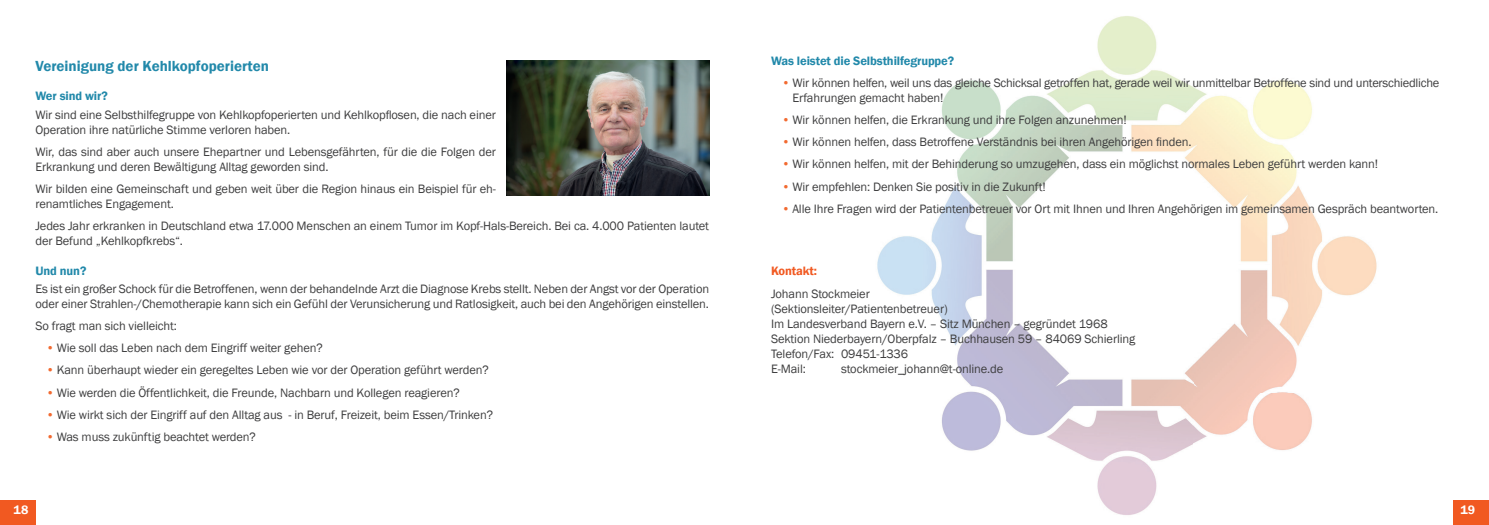
<style>
.page{position:relative;width:1489px;height:525px;background:#fff}
.page>*{position:absolute;margin:0;border:0;box-sizing:border-box;transform-origin:0 0}
.t1{font:600 15px "Franklin Gothic";color:#2289aa}
.t2{font:12.5px/15px "Franklin Gothic";letter-spacing:-.01em;color:#3e3e3f}
.t3{font:600 12.5px "Franklin Gothic";letter-spacing:-.01em;color:#2289aa}
.t4{font:600 12.5px "Franklin Gothic";letter-spacing:-.01em;color:#f15921}
.t5{font:600 12.5px "Franklin Gothic";color:#fff}
.s1{color:#f26a30}
</style>
<div class="page">
<div style="left:0;top:500px;width:35px;height:24px;background:#f15921"></div>
<div style="left:1453px;top:500px;width:35px;height:24px;background:#f15921"></div>
<img style="left:877px;top:16px;width:500px;height:499px">
<img style="left:506px;top:61px;width:203px;height:134px">
<p class="t1" style="left:35px;top:57px;width:235px">Vereinigung der Kehlkopfoperierten</p>
<p class="t3" style="left:35px;top:88px;width:74px">Wer sind wir?</p>
<p class="t2" style="left:35px;top:107px;width:462px">Wir sind eine Selbsthilfegruppe von Kehlkopfoperierten und Kehlkopflosen, die nach einer<br>Operation ihre natürliche Stimme verloren haben.</p>
<p class="t2" style="left:35px;top:144px;width:462px">Wir, das sind aber auch unsere Ehepartner und Lebensgefährten, für die die Folgen der<br>Erkrankung und deren Bewältigung Alltag geworden sind.</p>
<p class="t2" style="left:35px;top:182px;width:462px">Wir bilden eine Gemeinschaft und geben weit über die Region hinaus ein Beispiel für eh&shy;renamtliches Engagement.</p>
<p class="t2" style="left:35px;top:219px;width:675px">Jedes Jahr erkranken in Deutschland etwa 17.000 Menschen an einem Tumor im Kopf-Hals-Bereich. Bei ca. 4.000 Patienten lautet der Befund „Kehlkopfkrebs“.</p>
<p class="t3" style="left:35px;top:262px;width:52px">Und nun?</p>
<p class="t2" style="left:35px;top:281px;width:675px">Es ist ein großer Schock für die Betroffenen, wenn der behandelnde Arzt die Diagnose Krebs stellt. Neben der Angst vor der Operation oder einer Strahlen-/Chemotherapie kann sich ein Gefühl der Verunsicherung und Ratlosigkeit, auch bei den Angehörigen einstellen.</p>
<p class="t2" style="left:35px;top:318px;width:143px">So fragt man sich vielleicht:</p>
<p class="t2" style="left:46px;top:341px;width:278px"><span class="s1">•</span> Wie soll das Leben nach dem Eingriff weiter gehen?</p>
<p class="t2" style="left:46px;top:363px;width:444px"><span class="s1">•</span> Kann überhaupt wieder ein geregeltes Leben wie vor der Operation geführt werden?</p>
<p class="t2" style="left:46px;top:385px;width:415px"><span class="s1">•</span> Wie werden die Öffentlichkeit, die Freunde, Nachbarn und Kollegen reagieren?</p>
<p class="t2" style="left:46px;top:407px;width:448px"><span class="s1">•</span> Wie wirkt sich der Eingriff auf den Alltag aus - in Beruf, Freizeit, beim Essen/Trinken?</p>
<p class="t2" style="left:46px;top:429px;width:211px"><span class="s1">•</span> Was muss zukünftig beachtet werden?</p>
<p class="t3" style="left:771px;top:53px;width:185px">Was leistet die Selbsthilfegruppe?</p>
<p class="t2" style="left:792px;top:76px;width:648px;text-indent:-11px"><span class="s1">•</span> Wir können helfen, weil uns das gleiche Schicksal getroffen hat, gerade weil wir unmittelbar Betroffene sind und unterschiedliche<br>Erfahrungen gemacht haben!</p>
<p class="t2" style="left:781px;top:113px;width:347px"><span class="s1">•</span> Wir können helfen, die Erkrankung und ihre Folgen anzunehmen!</p>
<p class="t2" style="left:781px;top:135px;width:411px"><span class="s1">•</span> Wir können helfen, dass Betroffene Verständnis bei ihren Angehörigen finden.</p>
<p class="t2" style="left:781px;top:157px;width:598px"><span class="s1">•</span> Wir können helfen, mit der Behinderung so umzugehen, dass ein möglichst normales Leben geführt werden kann!</p>
<p class="t2" style="left:781px;top:179px;width:266px"><span class="s1">•</span> Wir empfehlen: Denken Sie positiv in die Zukunft!</p>
<p class="t2" style="left:781px;top:201px;width:658px"><span class="s1">•</span> Alle Ihre Fragen wird der Patientenbetreuer vor Ort mit Ihnen und Ihren Angehörigen im gemeinsamen Gespräch beantworten.</p>
<p class="t4" style="left:771px;top:263px;width:48px">Kontakt:</p>
<p class="t2" style="left:771px;top:286px;width:366px">Johann Stockmeier<br>(Sektionsleiter/Patientenbetreuer)<br>Im Landesverband Bayern e.V. – Sitz München – gegründet 1968<br>Sektion Niederbayern/Oberpfalz – Buchhausen 59 – 84069 Schierling Telefon/Fax: 09451-1336<br>E-Mail:</p>
<p class="t2" style="left:841px;top:361px;width:164px">stockmeier_johann@t-online.de</p>
<p class="t5" style="left:14px;top:502px;width:16px">18</p>
<p class="t5" style="left:1460px;top:502px;width:16px">19</p>
</div>
